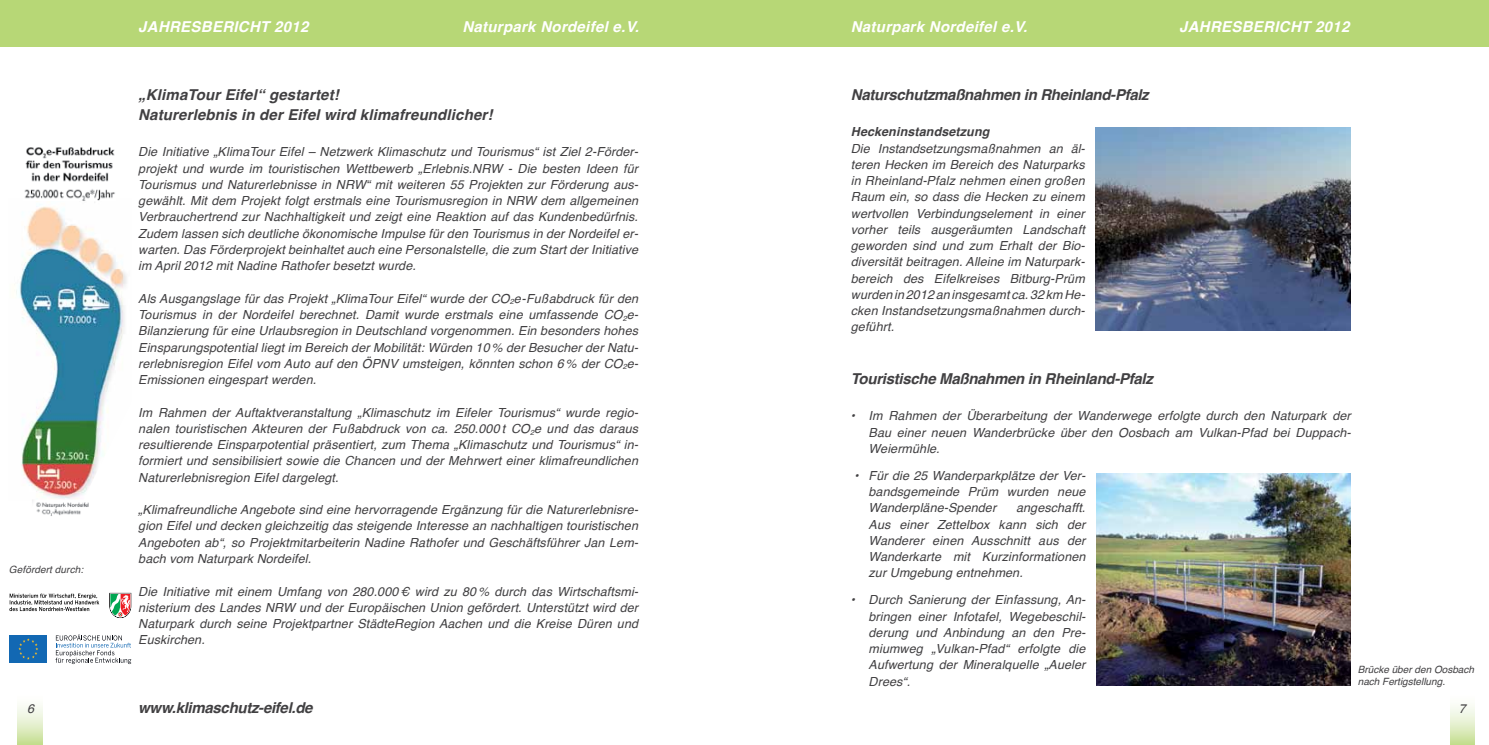
<style>
.page{position:relative;width:1489px;height:745px;background:#fff}
.page>*{position:absolute;margin:0;border:0;box-sizing:border-box;transform-origin:0 0}
.t1{font:italic 700 15px "Helvetica";letter-spacing:-.02em;color:#414042}
.t2{font:italic 700 15px "Helvetica";letter-spacing:.02em;color:#fff}
.t3{font:italic 700 15px/20px "Helvetica";letter-spacing:.01em;color:#414042}
.t4{font:italic 12.5px/16.2px "Helvetica";letter-spacing:.01em;color:#414042;text-align:justify}
.t5{font:italic 700 12.5px "Helvetica";letter-spacing:.01em;color:#414042}
.t6{font:italic 10px/12.5px "Helvetica";color:#414042}
</style>
<div class="page">
<div style="left:18px;top:691px;width:25px;height:53px;background:linear-gradient(to bottom,#fff,#cce2a0)"></div>
<div style="left:0;top:0;width:744px;height:46px;background:#b7d776"></div>
<div style="left:744px;top:0;width:744px;height:46px;background:#b7d776"></div>
<svg style="left:1450px;top:705px;width:24px;height:39px"></svg>
<img style="left:1096px;top:473px;width:254px;height:212px">
<img style="left:1095px;top:128px;width:255px;height:202px">
<img style="left:16px;top:202px;width:111px;height:297px">
<img style="left:32px;top:500px;width:57px;height:16px">
<img style="left:25px;top:158px;width:88px;height:11px">
<img style="left:31px;top:172px;width:78px;height:10px">
<img style="left:24px;top:189px;width:91px;height:12px">
<img style="left:26px;top:147px;width:89px;height:11px">
<svg style="left:9px;top:593px;width:90px;height:17px"></svg>
<svg style="left:109px;top:592px;width:22px;height:25px"></svg>
<div style="left:9px;top:635px;width:38px;height:27px;background:#1268b3"></div>
<svg style="left:18px;top:638px;width:20px;height:21px"></svg>
<svg style="left:55px;top:634px;width:76px;height:29px"></svg>
<p class="t6" style="left:9px;top:563px;width:76px">Gefördert durch:</p>
<p class="t2" style="left:138px;top:14px;width:172px">JAHRESBERICHT 2012</p>
<p class="t2" style="left:462px;top:14px;width:178px">Naturpark Nordeifel e.V.</p>
<p class="t2" style="left:850px;top:14px;width:178px">Naturpark Nordeifel e.V.</p>
<p class="t2" style="left:1179px;top:14px;width:172px">JAHRESBERICHT 2012</p>
<p class="t3" style="left:138px;top:85px;width:356px">„KlimaTour Eifel“ gestartet!<br>Naturerlebnis in der Eifel wird klimafreundlicher!</p>
<p class="t4" style="left:138px;top:144px;width:501px">Die Initiative „KlimaTour Eifel – Netzwerk Klimaschutz und Tourismus“ ist Ziel 2-Förder&shy;projekt und wurde im touristischen Wettbewerb „Erlebnis.NRW - Die besten Ideen für Tourismus und Naturerlebnisse in NRW“ mit weiteren 55 Projekten zur Förderung aus&shy;gewählt. Mit dem Projekt folgt erstmals eine Tourismusregion in NRW dem allgemeinen Verbrauchertrend zur Nachhaltigkeit und zeigt eine Reaktion auf das Kundenbedürfnis.<br>Zudem lassen sich deutliche ökonomische Impulse für den Tourismus in der Nordeifel er&shy;warten. Das Förderprojekt beinhaltet auch eine Personalstelle, die zum Start der Initiative im April 2012 mit Nadine Rathofer besetzt wurde.</p>
<p class="t4" style="left:138px;top:290px;width:501px">Als Ausgangslage für das Projekt „KlimaTour Eifel“ wurde der CO<sub>2</sub>e-Fußabdruck für den Tourismus in der Nordeifel berechnet. Damit wurde erstmals eine umfassende CO<sub>2</sub>e-Bilanzierung für eine Urlaubsregion in Deutschland vorgenommen. Ein besonders hohes Einsparungspotential liegt im Bereich der Mobilität: Würden 10 % der Besucher der Natu&shy;rerlebnisregion Eifel vom Auto auf den ÖPNV umsteigen, könnten schon 6 % der CO<sub>2</sub>e-Emissionen eingespart werden.</p>
<p class="t4" style="left:138px;top:404px;width:501px">Im Rahmen der Auftaktveranstaltung „Klimaschutz im Eifeler Tourismus“ wurde regio&shy;nalen touristischen Akteuren der Fußabdruck von ca. 250.000 t CO<sub>2</sub>e und das daraus resultierende Einsparpotential präsentiert, zum Thema „Klimaschutz und Tourismus“ in&shy;formiert und sensibilisiert sowie die Chancen und der Mehrwert einer klimafreundlichen Naturerlebnisregion Eifel dargelegt.</p>
<p class="t4" style="left:138px;top:501px;width:501px">„Klimafreundliche Angebote sind eine hervorragende Ergänzung für die Naturerlebnisre&shy;gion Eifel und decken gleichzeitig das steigende Interesse an nachhaltigen touristischen Angeboten ab“, so Projektmitarbeiterin Nadine Rathofer und Geschäftsführer Jan Lem&shy;bach vom Naturpark Nordeifel.</p>
<p class="t4" style="left:138px;top:583px;width:501px">Die Initiative mit einem Umfang von 280.000 € wird zu 80% durch das Wirtschaftsmi&shy;nisterium des Landes NRW und der Europäischen Union gefördert. Unterstützt wird der Naturpark durch seine Projektpartner StädteRegion Aachen und die Kreise Düren und Euskirchen.</p>
<p class="t1" style="left:850px;top:82px;width:299px">Naturschutzmaßnahmen in Rheinland-Pfalz</p>
<p class="t5" style="left:850px;top:121px;width:140px">Heckeninstandsetzung</p>
<p class="t4" style="left:850px;top:140px;width:236px">Die Instandsetzungsmaßnahmen an äl&shy;teren Hecken im Bereich des Naturparks in Rheinland-Pfalz nehmen einen großen Raum ein, so dass die Hecken zu einem wertvollen Verbindungselement in einer vorher teils ausgeräumten Landschaft geworden sind und zum Erhalt der Bio&shy;diversität beitragen. Alleine im Naturpark&shy;bereich des Eifelkreises Bitburg-Prüm wurden in 2012 an insgesamt ca. 32 km He&shy;cken Instandsetzungsmaßnahmen durch&shy;geführt.</p>
<p class="t1" style="left:850px;top:366px;width:303px">Touristische Maßnahmen in Rheinland-Pfalz</p>
<p class="t4" style="left:868px;top:408px;width:484px;text-indent:-18px">• Im Rahmen der Überarbeitung der Wanderwege erfolgte durch den Naturpark der Bau einer neuen Wanderbrücke über den Oosbach am Vulkan-Pfad bei Duppach-Weiermühle.</p>
<p class="t4" style="left:868px;top:467px;width:218px;text-indent:-14px">• Für die 25 Wanderparkplätze der Ver&shy;bandsgemeinde Prüm wurden neue Wanderpläne-Spender</p>
<p class="t4" style="left:868px;top:499px;width:218px;text-indent:147px">angeschafft.<br>Aus einer Zettelbox kann sich der Wanderer einen Ausschnitt aus der Wanderkarte mit Kurzinformationen zur Umgebung entnehmen.</p>
<p class="t4" style="left:868px;top:591px;width:219px;text-indent:-18px">• Durch Sanierung der Einfassung, An&shy;bringen einer Infotafel, Wegebeschil&shy;derung und Anbindung an den Pre&shy;miumweg „Vulkan-Pfad“ erfolgte die Aufwertung der Mineralquelle „Aueler Drees“.</p>
<p class="t6" style="left:1357px;top:662px;width:118px">Brücke über den Oosbach nach Fertigstellung.</p>
<p class="t1" style="left:138px;top:694px;width:176px">www.klimaschutz-eifel.de</p>
<p class="t4" style="left:27px;top:700px;width:8px">6</p>
<p class="t4" style="left:1458px;top:700px;width:8px">7</p>
</div>
